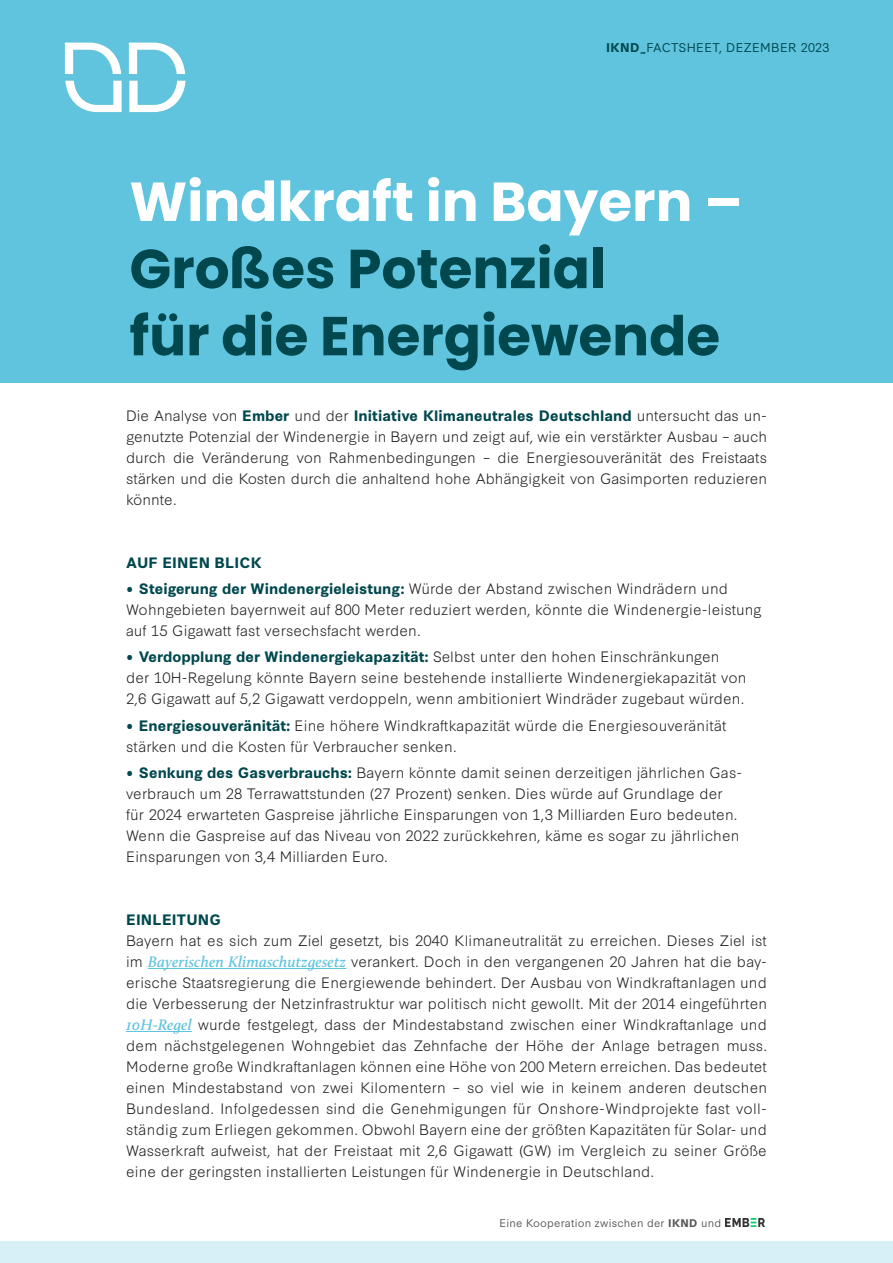
<style>
.page{position:relative;width:893px;height:1263px;background:#fff}
.page>*{position:absolute;margin:0;border:0;box-sizing:border-box;transform-origin:0 0}
.H1___poppins36{font:700 54.75px/67.2px "Poppins";color:#00484e}
.t1{font:300 14.25px/21px "Synthese";letter-spacing:.01em;color:#231f20}
.H3_Abatzüberschrift{font:700 14.25px "Synthese";letter-spacing:.015em;color:#00484e}
.Infozeile{font:12px "Synthese";letter-spacing:.03em;color:#00484e}
.Infozeile-2{font:10.5px "Synthese";letter-spacing:.02em;color:#57585a}
.s1{font-weight:700}
.s2{color:#fff}
.s3{font-weight:700;color:#00484e}
.s4{color:#00484e}
.s5{font-family:"Calluna";font-weight:600;font-style:italic;font-size:15.75px;color:#60c4de}
</style>
<div class="page">
<div style="left:0;top:1242px;width:893px;height:21px;background:#d7f0f7"></div>
<hr style="left:148px;top:968px;width:198px;height:1px;background:#60c4de">
<hr style="left:126px;top:1031px;width:66px;height:1px;background:#60c4de">
<div style="left:0;top:0;width:893px;height:383px;background:#60c4de"></div>
<svg style="left:129px;top:81px;width:57px;height:31px"></svg>
<svg style="left:129px;top:43px;width:56px;height:31px"></svg>
<svg style="left:65px;top:81px;width:57px;height:31px"></svg>
<svg style="left:65px;top:43px;width:56px;height:31px"></svg>
<img style="left:726px;top:1219px;width:39px;height:8px">
<p class="Infozeile" style="left:606px;top:37px;width:225px"><span class="s1">IKND_</span>FACTSHEET, DEZEMBER 2023</p>
<p class="H1___poppins36" style="left:129px;top:168px;width:614px"><span class="s2">Windkraft in Bayern –<br></span>Großes Potenzial<br>für die Energiewende</p>
<p class="t1" style="left:126px;top:404px;width:643px;text-align:justify">Die Analyse von <span class="s3">Ember</span> und der <span class="s3">Initiative Klimaneutrales Deutschland</span> untersucht das un&shy;genutzte Potenzial der Windenergie in Bayern und zeigt auf, wie ein verstärkter Ausbau – auch durch die Veränderung von Rahmenbedingungen – die Energiesouveränität des Freistaats stärken und die Kosten durch die anhaltend hohe Abhängigkeit von Gasimporten reduzieren könnte.</p>
<p class="H3_Abatzüberschrift" style="left:126px;top:551px;width:137px">AUF EINEN BLICK</p>
<p class="t1" style="left:126px;top:577px;width:637px"><span class="s4">•</span> <span class="s3">Steigerung der Windenergieleistung:</span> Würde der Abstand zwischen Windrädern und<br>Wohngebieten bayernweit auf 800 Meter reduziert werden, könnte die Windenergie-leistung auf 15 Gigawatt fast versechsfacht werden.</p>
<p class="t1" style="left:126px;top:645px;width:622px"><span class="s4">•</span> <span class="s3">Verdopplung der Windenergiekapazität:</span> Selbst unter den hohen Einschränkungen der 10H-Regelung könnte Bayern seine bestehende installierte Windenergiekapazität von<br>2,6 Gigawatt auf 5,2 Gigawatt verdoppeln, wenn ambitioniert Windräder zugebaut würden.</p>
<p class="t1" style="left:126px;top:713px;width:602px"><span class="s4">•</span> <span class="s3">Energiesouveränität:</span> Eine höhere Windkraftkapazität würde die Energiesouveränität stärken und die Kosten für Verbraucher senken.</p>
<p class="t1" style="left:126px;top:761px;width:617px"><span class="s4">•</span> <span class="s3">Senkung des Gasverbrauchs:</span> Bayern könnte damit seinen derzeitigen jährlichen Gas&shy;verbrauch um 28 Terrawattstunden (27 Prozent) senken. Dies würde auf Grundlage der für 2024 erwarteten Gaspreise jährliche Einsparungen von 1,3 Milliarden Euro bedeuten.<br>Wenn die Gaspreise auf das Niveau von 2022 zurückkehren, käme es sogar zu jährlichen Einsparungen von 3,4 Milliarden Euro.</p>
<p class="H3_Abatzüberschrift" style="left:126px;top:908px;width:96px">EINLEITUNG</p>
<p class="t1" style="left:126px;top:929px;width:643px;text-align:justify">Bayern hat es sich zum Ziel gesetzt, bis 2040 Klimaneutralität zu erreichen. Dieses Ziel ist im <span class="s5">Bayerischen Klimaschutzgesetz</span> verankert. Doch in den vergangenen 20 Jahren hat die bay&shy;erische Staatsregierung die Energiewende behindert. Der Ausbau von Windkraftanlagen und die Verbesserung der Netzinfrastruktur war politisch nicht gewollt. Mit der 2014 eingeführten <span class="s5">10H-Regel</span> wurde festgelegt, dass der Mindestabstand zwischen einer Windkraftanlage und dem nächstgelegenen Wohngebiet das Zehnfache der Höhe der Anlage betragen muss.<br>Moderne große Windkraftanlagen können eine Höhe von 200 Metern erreichen. Das bedeutet einen Mindestabstand von zwei Kilomentern – so viel wie in keinem anderen deutschen Bundesland. Infolgedessen sind die Genehmigungen für Onshore-Windprojekte fast voll&shy;ständig zum Erliegen gekommen. Obwohl Bayern eine der größten Kapazitäten für Solar- und Wasserkraft aufweist, hat der Freistaat mit 2,6 Gigawatt (GW) im Vergleich zu seiner Größe eine der geringsten installierten Leistungen für Windenergie in Deutschland.</p>
<p class="Infozeile-2" style="left:499px;top:1214px;width:223px">Eine Kooperation zwischen der <span class="s1">IKND</span> und</p>
</div>
